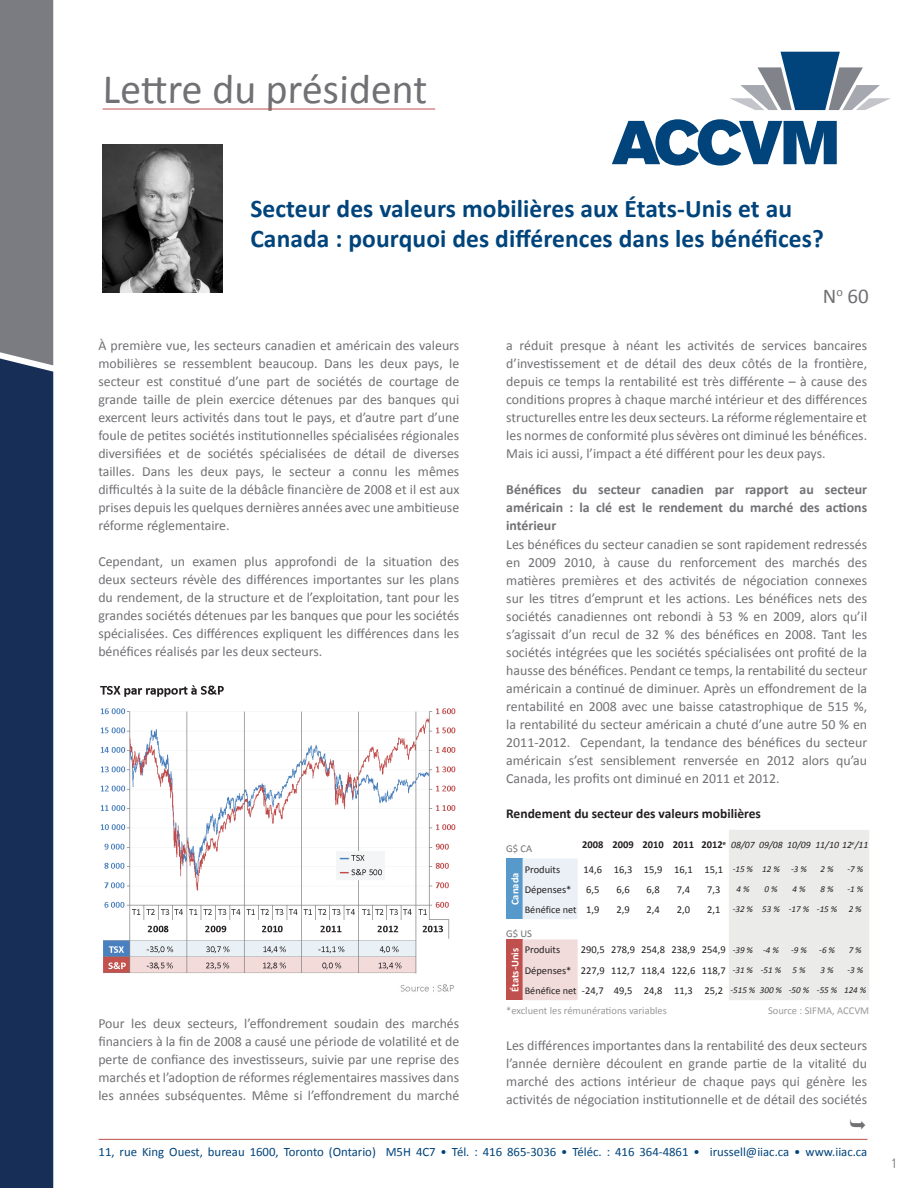
<style>
.page{position:relative;width:918px;height:1188px;background:#fff}
.page>*{position:absolute;margin:0;border:0;box-sizing:border-box;transform-origin:0 0}
.t1{font:42px "Calibri";color:#717074}
.t2{font:700 25.5px/30px "Calibri";letter-spacing:.005em;color:#00447b}
.t3{font:21px "Calibri";color:#717074}
.t4{font:13.8px/18px "Calibri";color:#717074;text-align:justify}
.t5{font:700 13.8px/18px "Calibri";color:#717074;text-align:justify}
.t6{font:700 13.5px "Calibri";color:#231f20}
.t7{font:300 13.5px "Akzidenz Grotesk BQ";color:#717074}
.t8{font:12.75px "Calibri";color:#00447b}
.t9{font:10.5px "Calibri";color:#231f20}
.t10{font:10.5px "Calibri";color:#999}
.t11{font:700 10.5px "Calibri";color:#231f20}
.t12{font:700 10.5px "Calibri";color:#fff}
.t13{font:10.5px "Calibri";color:#717074}
.t14{font:10.2px "Calibri";color:#231f20}
.t15{font:italic 9.75px "Calibri";color:#231f20}
.t16{font:italic 9px "Calibri";color:#231f20}
</style>
<div class="page">
<hr style="left:99px;top:1139px;width:768px;height:1px;background:#bf4f4d">
<div style="left:0;top:365px;width:53px;height:823px;background:#172f57"></div>
<div style="left:0;top:0;width:53px;height:365px;background:#7b7c82"></div>
<div style="left:729px;top:830px;width:140px;height:170px;background:#ebebea"></div>
<div style="left:506px;top:858px;width:17px;height:61px;background:#5899cb"></div>
<div style="left:523px;top:858px;width:55px;height:61px;background:#eaf0f6"></div>
<div style="left:506px;top:939px;width:17px;height:61px;background:#c0504d"></div>
<div style="left:523px;top:939px;width:55px;height:61px;background:#f2dcdb"></div>
<img style="left:103px;top:145px;width:119px;height:148px">
<hr style="left:103px;top:109px;width:332px;height:1px;background:#bf4f4d">
<svg style="left:730px;top:52px;width:161px;height:58px"></svg>
<svg style="left:612px;top:119px;width:225px;height:47px"></svg>
<img style="left:100px;top:685px;width:356px;height:307px">
<p class="t1" style="left:103px;top:63px;width:327px">Lettre du président</p>
<p class="t2" style="left:250px;top:193px;width:575px">Secteur des valeurs mobilières aux États-Unis et au<br>Canada : pourquoi des différences dans les bénéfices?</p>
<p class="t4" style="left:98px;top:336px;width:363px">À première vue, les secteurs canadien et américain des valeurs mobilières se ressemblent beaucoup. Dans les deux pays, le secteur est constitué d’une part de sociétés de courtage de grande taille de plein exercice détenues par des banques qui exercent leurs activités dans tout le pays, et d’autre part d’une foule de petites sociétés institutionnelles spécialisées régionales diversifiées et de sociétés spécialisées de détail de diverses tailles. Dans les deux pays, le secteur a connu les mêmes difficultés à la suite de la débâcle financière de 2008 et il est aux prises depuis les quelques dernières années avec une ambitieuse réforme réglementaire.</p>
<p class="t4" style="left:98px;top:552px;width:362px">Cependant, un examen plus approfondi de la situation des deux secteurs révèle des différences importantes sur les plans du rendement, de la structure et de l’exploitation, tant pour les grandes sociétés détenues par les banques que pour les sociétés spécialisées. Ces différences expliquent les différences dans les bénéfices réalisés par les deux secteurs.</p>
<p class="t4" style="left:98px;top:1014px;width:362px">Pour les deux secteurs, l’effondrement soudain des marchés financiers à la fin de 2008 a causé une période de volatilité et de perte de confiance des investisseurs, suivie par une reprise des marchés et l’adoption de réformes réglementaires massives dans les années subséquentes. Même si l’effondrement du marché</p>
<p class="t3" style="left:823px;top:283px;width:48px">N<sup>o</sup> 60</p>
<p class="t4" style="left:506px;top:336px;width:362px">a réduit presque à néant les activités de services bancaires d’investissement et de détail des deux côtés de la frontière, depuis ce temps la rentabilité est très différente – à cause des conditions propres à chaque marché intérieur et des différences structurelles entre les deux secteurs. La réforme réglementaire et les normes de conformité plus sévères ont diminué les bénéfices.<br>Mais ici aussi, l’impact a été différent pour les deux pays.</p>
<p class="t5" style="left:506px;top:480px;width:362px">Bénéfices du secteur canadien par rapport au secteur américain : la clé est le rendement du marché des actions intérieur</p>
<p class="t4" style="left:506px;top:536px;width:362px">Les bénéfices du secteur canadien se sont rapidement redressés en 2009 2010, à cause du renforcement des marchés des matières premières et des activités de négociation connexes sur les titres d’emprunt et les actions. Les bénéfices nets des sociétés canadiennes ont rebondi à 53 % en 2009, alors qu’il s’agissait d’un recul de 32 % des bénéfices en 2008. Tant les sociétés intégrées que les sociétés spécialisées ont profité de la hausse des bénéfices. Pendant ce temps, la rentabilité du secteur américain a continué de diminuer. Après un effondrement de la rentabilité en 2008 avec une baisse catastrophique de 515 %, la rentabilité du secteur américain a chuté d’une autre 50 % en 2011-2012. Cependant, la tendance des bénéfices du secteur américain s’est sensiblement renversée en 2012 alors qu’au Canada, les profits ont diminué en 2011 et 2012.</p>
<p class="t6" style="left:506px;top:805px;width:256px">Rendement du secteur des valeurs mobilières</p>
<p class="t13" style="left:506px;top:841px;width:27px">G$ CA</p>
<p class="t11" style="left:582px;top:838px;width:23px">2008</p>
<p class="t11" style="left:612px;top:838px;width:23px">2009</p>
<p class="t11" style="left:643px;top:838px;width:23px">2010</p>
<p class="t11" style="left:673px;top:838px;width:23px">2011</p>
<p class="t11" style="left:702px;top:838px;width:26px">2012<sup>e</sup></p>
<p class="t15" style="left:731px;top:838px;width:25px">08/07</p>
<p class="t15" style="left:759px;top:838px;width:25px">09/08</p>
<p class="t15" style="left:787px;top:838px;width:25px">10/09</p>
<p class="t15" style="left:815px;top:838px;width:54px">11/10 12<sup>e</sup>/11</p>
<p class="t12" style="left:508px;top:905px;width:34px;rotate:-90deg">Canada</p>
<p class="t9" style="left:525px;top:862px;width:37px">Produits</p>
<p class="t9" style="left:584px;top:862px;width:20px">14,6</p>
<p class="t9" style="left:614px;top:862px;width:20px">16,3</p>
<p class="t9" style="left:644px;top:862px;width:20px">15,9</p>
<p class="t9" style="left:674px;top:862px;width:20px">16,1</p>
<p class="t9" style="left:704px;top:862px;width:20px">15,1</p>
<p class="t16" style="left:733px;top:863px;width:22px">-15 %</p>
<p class="t16" style="left:762px;top:863px;width:19px">12 %</p>
<p class="t16" style="left:791px;top:863px;width:17px">-3 %</p>
<p class="t16" style="left:821px;top:863px;width:15px">2 %</p>
<p class="t16" style="left:847px;top:863px;width:17px">-7 %</p>
<p class="t9" style="left:525px;top:883px;width:48px">Dépenses*</p>
<p class="t9" style="left:586px;top:883px;width:15px">6,5</p>
<p class="t9" style="left:616px;top:883px;width:15px">6,6</p>
<p class="t9" style="left:647px;top:883px;width:15px">6,8</p>
<p class="t9" style="left:677px;top:883px;width:15px">7,4</p>
<p class="t9" style="left:707px;top:883px;width:15px">7,3</p>
<p class="t16" style="left:736px;top:883px;width:15px">4 %</p>
<p class="t16" style="left:764px;top:883px;width:15px">0 %</p>
<p class="t16" style="left:793px;top:883px;width:15px">4 %</p>
<p class="t16" style="left:821px;top:883px;width:15px">8 %</p>
<p class="t16" style="left:847px;top:883px;width:17px">-1 %</p>
<p class="t14" style="left:525px;top:903px;width:53px">Bénéfice net</p>
<p class="t9" style="left:586px;top:903px;width:15px">1,9</p>
<p class="t9" style="left:616px;top:903px;width:15px">2,9</p>
<p class="t9" style="left:647px;top:903px;width:15px">2,4</p>
<p class="t9" style="left:677px;top:903px;width:15px">2,0</p>
<p class="t9" style="left:707px;top:903px;width:15px">2,1</p>
<p class="t16" style="left:733px;top:903px;width:22px">-32 %</p>
<p class="t16" style="left:762px;top:903px;width:19px">53 %</p>
<p class="t16" style="left:789px;top:903px;width:22px">-17 %</p>
<p class="t16" style="left:817px;top:903px;width:22px">-15 %</p>
<p class="t16" style="left:849px;top:903px;width:15px">2 %</p>
<p class="t13" style="left:506px;top:927px;width:27px">G$ US</p>
<p class="t12" style="left:508px;top:992px;width:45px;rotate:-90deg">États-Unis</p>
<p class="t9" style="left:525px;top:943px;width:37px">Produits</p>
<p class="t9" style="left:581px;top:943px;width:25px">290,5</p>
<p class="t9" style="left:611px;top:943px;width:25px">278,9</p>
<p class="t9" style="left:641px;top:943px;width:25px">254,8</p>
<p class="t9" style="left:672px;top:943px;width:25px">238,9</p>
<p class="t9" style="left:702px;top:943px;width:25px">254,9</p>
<p class="t16" style="left:733px;top:944px;width:22px">-39 %</p>
<p class="t16" style="left:763px;top:944px;width:17px">-4 %</p>
<p class="t16" style="left:791px;top:944px;width:17px">-9 %</p>
<p class="t16" style="left:819px;top:944px;width:17px">-6 %</p>
<p class="t16" style="left:849px;top:944px;width:15px">7 %</p>
<p class="t9" style="left:525px;top:964px;width:48px">Dépenses*</p>
<p class="t9" style="left:581px;top:964px;width:25px">227,9</p>
<p class="t9" style="left:611px;top:964px;width:25px">112,7</p>
<p class="t9" style="left:641px;top:964px;width:25px">118,4</p>
<p class="t9" style="left:672px;top:964px;width:25px">122,6</p>
<p class="t9" style="left:702px;top:964px;width:25px">118,7</p>
<p class="t16" style="left:733px;top:964px;width:22px">-31 %</p>
<p class="t16" style="left:761px;top:964px;width:22px">-51 %</p>
<p class="t16" style="left:793px;top:964px;width:15px">5 %</p>
<p class="t16" style="left:821px;top:964px;width:15px">3 %</p>
<p class="t16" style="left:847px;top:964px;width:17px">-3 %</p>
<p class="t14" style="left:525px;top:984px;width:53px">Bénéfice net</p>
<p class="t9" style="left:582px;top:984px;width:23px">-24,7</p>
<p class="t9" style="left:614px;top:984px;width:20px">49,5</p>
<p class="t9" style="left:644px;top:984px;width:20px">24,8</p>
<p class="t9" style="left:674px;top:984px;width:20px">11,3</p>
<p class="t9" style="left:704px;top:984px;width:20px">25,2</p>
<p class="t16" style="left:730px;top:984px;width:26px">-515 %</p>
<p class="t16" style="left:760px;top:984px;width:24px">300 %</p>
<p class="t16" style="left:789px;top:984px;width:22px">-50 %</p>
<p class="t16" style="left:817px;top:984px;width:22px">-55 %</p>
<p class="t16" style="left:844px;top:984px;width:24px">124 %</p>
<p class="t10" style="left:506px;top:1004px;width:162px">*excluent les rémunérations variables</p>
<p class="t10" style="left:768px;top:1004px;width:103px">Source : SIFMA, ACCVM</p>
<p class="t4" style="left:506px;top:1037px;width:362px">Les différences importantes dans la rentabilité des deux secteurs l’année dernière découlent en grande partie de la vitalité du marché des actions intérieur de chaque pays qui génère les activités de négociation institutionnelle et de détail des sociétés</p>
<p class="t8" style="left:99px;top:1144px;width:770px">11, rue King Ouest, bureau 1600, Toronto (Ontario) M5H 4C7 • Tél. : 416 865-3036 • Téléc. : 416 364-4861 • irussell@iiac.ca • www.iiac.ca</p>
<p class="t7" style="left:890px;top:1156px;width:9px">1</p>
</div>
